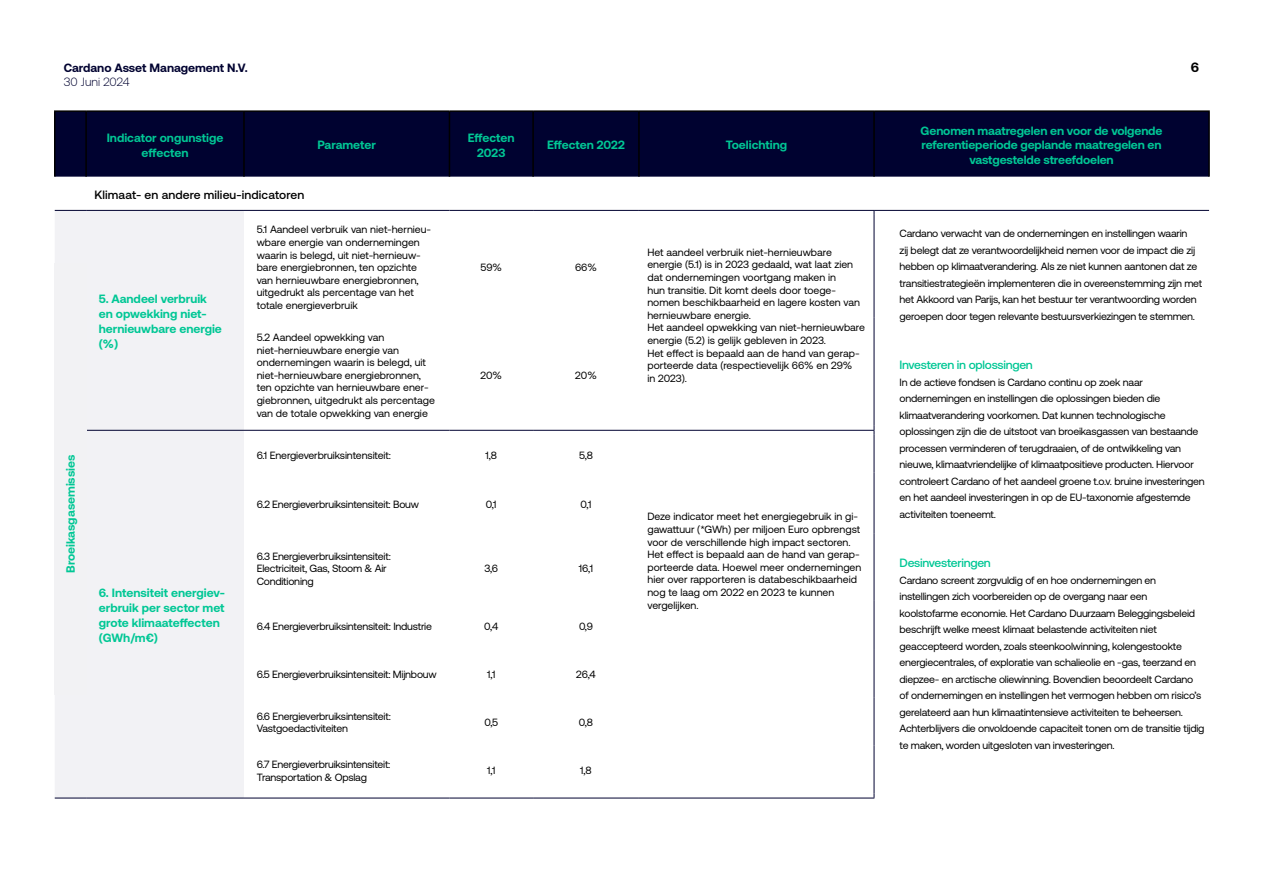
<style>
.page{position:relative;width:1263px;height:893px;background:#fff}
.page>*{position:absolute;margin:0;border:0;box-sizing:border-box;transform-origin:0 0}
.t1{font:700 13.5px "Aeonik";color:#000}
.t2{font:700 12px/15px "Aeonik";color:#00c795;text-align:center}
.t3{font:500 12px "Aeonik";letter-spacing:-.02em;color:#00c795}
.t4{font:500 12px "Aeonik";letter-spacing:.01em;color:#000}
.t5{font:700 12px "Aeonik";color:#000230}
.t6{font:300 12px "Aeonik";color:#000230}
.t7{font:10.5px/16.5px "Aeonik";letter-spacing:-.02em;color:#000}
.t8{font:10.5px/12.6px "Aeonik";color:#000}
</style>
<div class="page">
<div style="left:56px;top:112px;width:1152px;height:65px;background:#000230"></div>
<div style="left:55px;top:211px;width:189px;height:587px;background:#f2f2f5"></div>
<hr style="left:54px;top:110px;width:32px;height:2px;background:#000">
<hr style="left:54px;top:112px;width:2px;height:65px;background:#000">
<hr style="left:86px;top:110px;width:158px;height:2px;background:#000">
<hr style="left:85px;top:112px;width:2px;height:65px;background:#000">
<hr style="left:244px;top:110px;width:205px;height:2px;background:#000">
<hr style="left:243px;top:112px;width:2px;height:65px;background:#000">
<hr style="left:449px;top:110px;width:84px;height:2px;background:#000">
<hr style="left:449px;top:112px;width:1px;height:65px;background:#000">
<hr style="left:533px;top:110px;width:106px;height:2px;background:#000">
<hr style="left:532px;top:112px;width:2px;height:65px;background:#000">
<hr style="left:639px;top:110px;width:235px;height:2px;background:#000">
<hr style="left:638px;top:112px;width:2px;height:65px;background:#000">
<hr style="left:874px;top:110px;width:336px;height:2px;background:#000">
<hr style="left:873px;top:112px;width:2px;height:65px;background:#000">
<hr style="left:1208px;top:112px;width:2px;height:65px;background:#000">
<hr style="left:86px;top:430px;width:158px;height:1px;background:#000230">
<hr style="left:244px;top:430px;width:205px;height:1px;background:#000230">
<hr style="left:449px;top:430px;width:84px;height:1px;background:#000230">
<hr style="left:533px;top:430px;width:106px;height:1px;background:#000230">
<hr style="left:639px;top:430px;width:235px;height:1px;background:#000230">
<hr style="left:55px;top:210px;width:31px;height:1px;background:#000230">
<hr style="left:86px;top:210px;width:158px;height:1px;background:#000230">
<hr style="left:244px;top:210px;width:205px;height:1px;background:#000230">
<hr style="left:449px;top:210px;width:84px;height:1px;background:#000230">
<hr style="left:533px;top:210px;width:106px;height:1px;background:#000230">
<hr style="left:639px;top:210px;width:235px;height:1px;background:#000230">
<hr style="left:874px;top:210px;width:335px;height:1px;background:#000230">
<hr style="left:874px;top:215px;width:1px;height:103px;background:#000230">
<hr style="left:874px;top:318px;width:1px;height:108px;background:#000230">
<hr style="left:874px;top:435px;width:1px;height:38px;background:#000230">
<hr style="left:874px;top:473px;width:1px;height:61px;background:#000230">
<hr style="left:874px;top:534px;width:1px;height:67px;background:#000230">
<hr style="left:874px;top:601px;width:1px;height:48px;background:#000230">
<hr style="left:874px;top:649px;width:1px;height:48px;background:#000230">
<hr style="left:874px;top:697px;width:1px;height:48px;background:#000230">
<hr style="left:874px;top:745px;width:1px;height:48px;background:#000230">
<hr style="left:55px;top:798px;width:31px;height:1px;background:#000230">
<hr style="left:86px;top:798px;width:158px;height:1px;background:#000230">
<hr style="left:244px;top:798px;width:205px;height:1px;background:#000230">
<hr style="left:449px;top:798px;width:84px;height:1px;background:#000230">
<hr style="left:533px;top:798px;width:106px;height:1px;background:#000230">
<hr style="left:639px;top:798px;width:235px;height:1px;background:#000230">
<div style="left:54px;top:264px;width:33px;height:431px;background:#f2f2f4"></div>
<p class="t5" style="left:64px;top:61px;width:186px">Cardano Asset Management N.V.</p>
<p class="t1" style="left:1191px;top:60px;width:10px">6</p>
<p class="t6" style="left:64px;top:76px;width:67px">30 Juni 2024</p>
<p class="t2" style="left:63px;top:573px;width:120px;rotate:-90deg">Broeikasgasemissies</p>
<p class="t2" style="left:107px;top:131px;width:118px;line-height:14.4px">Indicator ongunstige effecten</p>
<p class="t2" style="left:318px;top:138px;width:60px">Parameter</p>
<p class="t2" style="left:468px;top:131px;width:48px;line-height:14.4px">Effecten<br>2023</p>
<p class="t2" style="left:547px;top:138px;width:79px">Effecten 2022</p>
<p class="t2" style="left:726px;top:138px;width:63px">Toelichting</p>
<p class="t4" style="left:95px;top:188px;width:211px">Klimaat- en andere milieu-indicatoren</p>
<p class="t2" style="left:99px;top:292px;width:125px;text-align:left">5. Aandeel verbruik en opwekking niet&shy;hernieuwbare energie (%)</p>
<p class="t8" style="left:257px;top:223px;width:176px">5.1 Aandeel verbruik van niet-hernieu&shy;wbare energie van ondernemingen waarin is belegd, uit niet-hernieuw&shy;bare energiebronnen, ten opzichte van hernieuwbare energiebronnen, uitgedrukt als percentage van het totale energieverbruik</p>
<p class="t8" style="left:257px;top:331px;width:180px">5.2 Aandeel opwekking van niet-hernieuwbare energie van ondernemingen waarin is belegd, uit niet-hernieuwbare energiebronnen, ten opzichte van hernieuwbare ener&shy;giebronnen, uitgedrukt als percentage van de totale opwekking van energie</p>
<p class="t7" style="left:480px;top:259px;width:23px">59%</p>
<p class="t7" style="left:575px;top:259px;width:23px">66%</p>
<p class="t7" style="left:480px;top:367px;width:23px">20%</p>
<p class="t7" style="left:575px;top:367px;width:23px">20%</p>
<p class="t7" style="left:257px;top:447px;width:136px">6.1 Energieverbruiksintensiteit:</p>
<p class="t7" style="left:485px;top:447px;width:13px">1,8</p>
<p class="t7" style="left:579px;top:447px;width:15px">5,8</p>
<p class="t2" style="left:99px;top:585px;width:127px;text-align:left">6. Intensiteit energiev&shy;erbruik per sector met grote klimaateffecten (GWh/m€)</p>
<p class="t7" style="left:257px;top:496px;width:164px">6.2 Energieverbruiksintensiteit: Bouw</p>
<p class="t7" style="left:486px;top:496px;width:12px">0,1</p>
<p class="t7" style="left:581px;top:496px;width:12px">0,1</p>
<p class="t7" style="left:257px;top:550px;width:136px;line-height:12.6px">6.3 Energieverbruiksintensiteit:<br>Electriciteit, Gas, Stoom &amp; Air<br>Conditioning</p>
<p class="t7" style="left:484px;top:560px;width:15px">3,6</p>
<p class="t7" style="left:579px;top:560px;width:16px">16,1</p>
<p class="t7" style="left:257px;top:618px;width:177px">6.4 Energieverbruiksintensiteit: Industrie</p>
<p class="t7" style="left:484px;top:618px;width:15px">0,4</p>
<p class="t7" style="left:579px;top:618px;width:15px">0,9</p>
<p class="t7" style="left:257px;top:666px;width:181px">6.5 Energieverbruiksintensiteit: Mijnbouw</p>
<p class="t7" style="left:487px;top:666px;width:10px">1,1</p>
<p class="t7" style="left:576px;top:666px;width:21px">26,4</p>
<p class="t7" style="left:257px;top:710px;width:136px;line-height:12.6px">6.6 Energieverbruiksintensiteit:<br>Vastgoedactiviteiten</p>
<p class="t7" style="left:484px;top:714px;width:15px">0,5</p>
<p class="t7" style="left:579px;top:714px;width:16px">0,8</p>
<p class="t7" style="left:257px;top:758px;width:135px;line-height:12.6px">6.7 Energieverbruiksintensiteit:<br>Transportation &amp; Opslag</p>
<p class="t7" style="left:487px;top:762px;width:10px">1,1</p>
<p class="t7" style="left:580px;top:762px;width:13px">1,8</p>
<p class="t8" style="left:647px;top:246px;width:219px">Het aandeel verbruik niet-hernieuwbare energie (5.1) is in 2023 gedaald, wat laat zien dat ondernemingen voortgang maken in<br>hun transitie. Dit komt deels door toege&shy;nomen beschikbaarheid en lagere kosten van hernieuwbare energie.<br>Het aandeel opwekking van niet-hernieuwbare energie (5.2) is gelijk gebleven in 2023.<br>Het effect is bepaald aan de hand van gerap&shy;porteerde data (respectievelijk 66% en 29%<br>in 2023).</p>
<p class="t8" style="left:647px;top:511px;width:215px">Deze indicator meet het energiegebruik in gi&shy;gawattuur (*GWh) per miljoen Euro opbrengst voor de verschillende high impact sectoren.<br>Het effect is bepaald aan de hand van gerap&shy;porteerde data. Hoewel meer ondernemingen hier over rapporteren is databeschikbaarheid nog te laag om 2022 en 2023 te kunnen vergelijken.</p>
<p class="t2" style="left:921px;top:124px;width:243px;line-height:14.4px">Genomen maatregelen en voor de volgende referentieperiode geplande maatregelen en vastgestelde streefdoelen</p>
<p class="t7" style="left:899px;top:225px;width:304px">Cardano verwacht van de ondernemingen en instellingen waarin<br>zij belegt dat ze verantwoordelijkheid nemen voor de impact die zij hebben op klimaatverandering. Als ze niet kunnen aantonen dat ze transitiestrategieën implementeren die in overeenstemming zijn met het Akkoord van Parijs, kan het bestuur ter verantwoording worden geroepen door tegen relevante bestuursverkiezingen te stemmen.</p>
<p class="t3" style="left:899px;top:358px;width:135px">Investeren in oplossingen</p>
<p class="t7" style="left:899px;top:374px;width:307px">In de actieve fondsen is Cardano continu op zoek naar ondernemingen en instellingen die oplossingen bieden die klimaatverandering voorkomen. Dat kunnen technologische oplossingen zijn die de uitstoot van broeikasgassen van bestaande processen verminderen of terugdraaien, of de ontwikkeling van nieuwe, klimaatvriendelijke of klimaatpositieve producten. Hiervoor controleert Cardano of het aandeel groene t.o.v. bruine investeringen en het aandeel investeringen in op de EU-taxonomie afgestemde activiteiten toeneemt.</p>
<p class="t3" style="left:899px;top:556px;width:93px">Desinvesteringen</p>
<p class="t7" style="left:899px;top:572px;width:306px">Cardano screent zorgvuldig of en hoe ondernemingen en instellingen zich voorbereiden op de overgang naar een koolstofarme economie. Het Cardano Duurzaam Beleggingsbeleid beschrijft welke meest klimaat belastende activiteiten niet geaccepteerd worden, zoals steenkoolwinning, kolengestookte energiecentrales, of exploratie van schalieolie en -gas, teerzand en diepzee- en arctische oliewinning. Bovendien beoordeelt Cardano of ondernemingen en instellingen het vermogen hebben om risico’s gerelateerd aan hun klimaatintensieve activiteiten te beheersen.<br>Achterblijvers die onvoldoende capaciteit tonen om de transitie tijdig te maken, worden uitgesloten van investeringen.</p>
</div>
